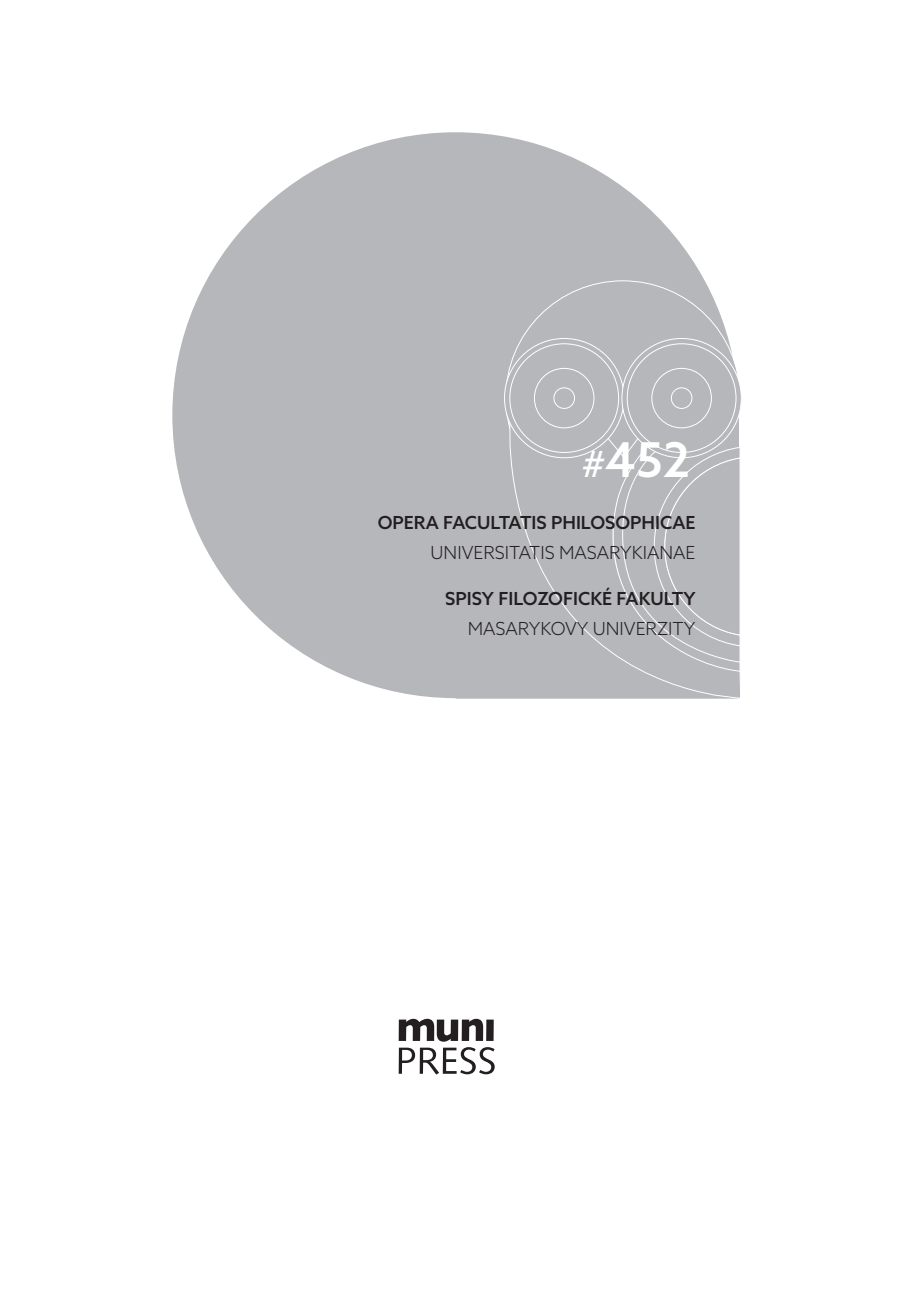
<style>
.page{position:relative;width:908px;height:1304px;background:#fff}
.page>*{position:absolute;margin:0;border:0;box-sizing:border-box;transform-origin:0 0}
.t1{font:500 48px "Azo Sans";color:#fff}
.t2{font:500 18px "Azo Sans";color:#231f20}
.t3{font:300 18px "Azo Sans";color:#231f20}
.s1{font-size:36px}
</style>
<div class="page">
<div style="left:172px;top:132px;width:566px;height:566px;background:#b6b7bb;border-radius:283px"></div>
<div style="left:505px;top:281px;width:234px;height:234px;background:#b6b7bb;border-radius:50%"></div>
<svg style="left:500px;top:419px;width:240px;height:280px"></svg>
<svg style="left:600px;top:411px;width:140px;height:267px"></svg>
<svg style="left:504px;top:338px;width:119px;height:120px"></svg>
<div style="left:509px;top:344px;width:109px;height:108px;background:#b6b7bb;border-radius:50%"></div>
<div style="left:534px;top:368px;width:60px;height:60px;border:1px solid #fff;border-radius:50%"></div>
<div style="left:553px;top:388px;width:21px;height:21px;border:1px solid #fff;border-radius:50%"></div>
<svg style="left:621px;top:338px;width:120px;height:120px"></svg>
<div style="left:627px;top:344px;width:108px;height:108px;background:#b6b7bb;border-radius:50%"></div>
<div style="left:651px;top:368px;width:60px;height:60px;border:1px solid #fff;border-radius:50%"></div>
<div style="left:670px;top:388px;width:22px;height:21px;border:1px solid #fff;border-radius:50%"></div>
<svg style="left:398px;top:1019px;width:96px;height:56px"></svg>
<h1 class="t1" style="left:582px;top:428px;width:109px"><span class="s1">#</span>452</h1>
<p class="t2" style="left:377px;top:511px;width:319px">OPERA FACULTATIS PHILOSOPHICAE</p>
<p class="t3" style="left:430px;top:541px;width:266px">UNIVERSITATIS MASARYKIANAE</p>
<p class="t2" style="left:445px;top:587px;width:252px">SPISY FILOZOFICKÉ FAKULTY</p>
<p class="t3" style="left:467px;top:617px;width:229px">MASARYKOVY UNIVERZITY</p>
</div>
